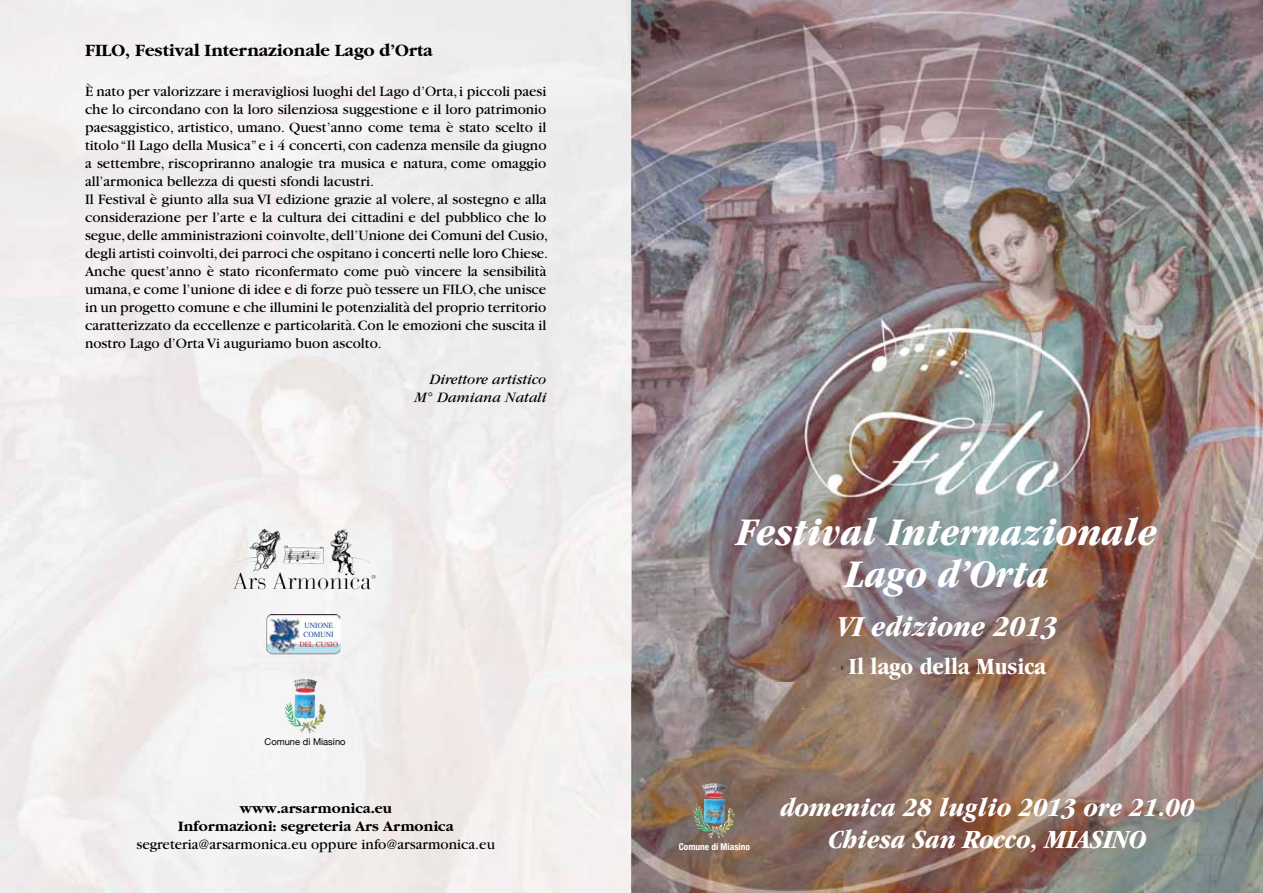
<style>
.page{position:relative;width:1263px;height:893px;background:#fff}
.page>*{position:absolute;margin:0;border:0;box-sizing:border-box;transform-origin:0 0}
.t1{font:italic 700 condensed 40.5px/42px "Garamond";color:#fff;text-align:center;scale:1.07 1}
.t2{font:italic 700 condensed 30px "Garamond";color:#fff;scale:1.07 1}
.t3{font:italic 700 condensed 27px/32.4px "Garamond";color:#fff;text-align:center;scale:1.07 1}
.t4{font:700 condensed 24px "Garamond";color:#fff;scale:1.07 1}
.t5{font:700 18px "Garamond";color:#000}
.t6{font:15px/18px "Garamond";color:#000}
.t7{font:700 15px/18px "Garamond";color:#000;text-align:center}
.t8{font:italic 15px/18px "Garamond";color:#000;text-align:right}
.t9{font:9.3px "Helvetica Neue";color:#000}
.t10{font:700 condensed 9.3px "Helvetica Neue";color:#fff}
.t11{font:7.8px/9.4px "Times";color:#1c4792;scale:.95 1}
.t12{font:7.8px "Times";color:#d2232a;scale:.95 1}
</style>
<div class="page">
<div style="left:0;top:0;width:631px;height:893px;background:#f1eeee"></div>
<img style="left:631px;top:0;width:632px;height:262px">
<img style="left:631px;top:262px;width:210px;height:631px">
<img style="left:841px;top:262px;width:422px;height:53px">
<img style="left:1053px;top:315px;width:210px;height:578px">
<img style="left:841px;top:500px;width:212px;height:393px">
<img style="left:267px;top:614px;width:74px;height:40px">
<img style="left:238px;top:528px;width:26px;height:33px">
<img style="left:803px;top:315px;width:288px;height:185px">
<img style="left:293px;top:678px;width:25px;height:38px">
<img style="left:702px;top:783px;width:25px;height:39px">
<p class="t5" style="left:85px;top:41px;width:349px">FILO, Festival Internazionale Lago d’Orta</p>
<p class="t6" style="left:85px;top:82px;width:465px">È nato per valorizzare i meravigliosi luoghi del Lago d’Orta, i piccoli paesi che lo circondano con la loro silenziosa suggestione e il loro patrimonio paesaggistico, artistico, umano. Quest’anno come tema è stato scelto il titolo “Il Lago della Musica” e i 4 concerti, con cadenza mensile da giugno a settembre, riscopriranno analogie tra musica e natura, come omaggio all’armonica bellezza di questi sfondi lacustri.<br>Il Festival è giunto alla sua VI edizione grazie al volere, al sostegno e alla considerazione per l’arte e la cultura dei cittadini e del pubblico che lo segue, delle amministrazioni coinvolte, dell’Unione dei Comuni del Cusio, degli artisti coinvolti, dei parroci che ospitano i concerti nelle loro Chiese.<br>Anche quest’anno è stato riconfermato come può vincere la sensibilità umana, e come l’unione di idee e di forze può tessere un FILO, che unisce in un progetto comune e che illumini le potenzialità del proprio territorio caratterizzato da eccellenze e particolarità. Con le emozioni che suscita il nostro Lago d’Orta Vi auguriamo buon ascolto.</p>
<p class="t8" style="left:415px;top:370px;width:133px">Direttore artistico<br>M° Damiana Natali</p>
<p class="t11" style="left:304px;top:621px;width:33px">UNIONE<br>COMUNI</p>
<p class="t12" style="left:299px;top:640px;width:42px">DEL CUSIO</p>
<p class="t9" style="left:265px;top:736px;width:83px">Comune di Miasino</p>
<p class="t7" style="left:178px;top:800px;width:277px">www.arsarmonica.eu<br>Informazioni: segreteria Ars Armonica</p>
<p class="t6" style="left:137px;top:836px;width:360px">segreteria@arsarmonica.eu oppure info@arsarmonica.eu</p>
<h1 class="t1" style="left:737px;top:511px;width:394px">Festival Internazionale<br>Lago d’Orta</h1>
<h2 class="t2" style="left:837px;top:610px;width:208px">VI edizione 2013</h2>
<h3 class="t4" style="left:848px;top:653px;width:186px">Il lago della Musica</h3>
<p class="t10" style="left:679px;top:841px;width:73px">Comune di Miasino</p>
<h3 class="t3" style="left:780px;top:791px;width:388px">domenica 28 luglio 2013 ore 21.00<br>Chiesa San Rocco, MIASINO</h3>
</div>
